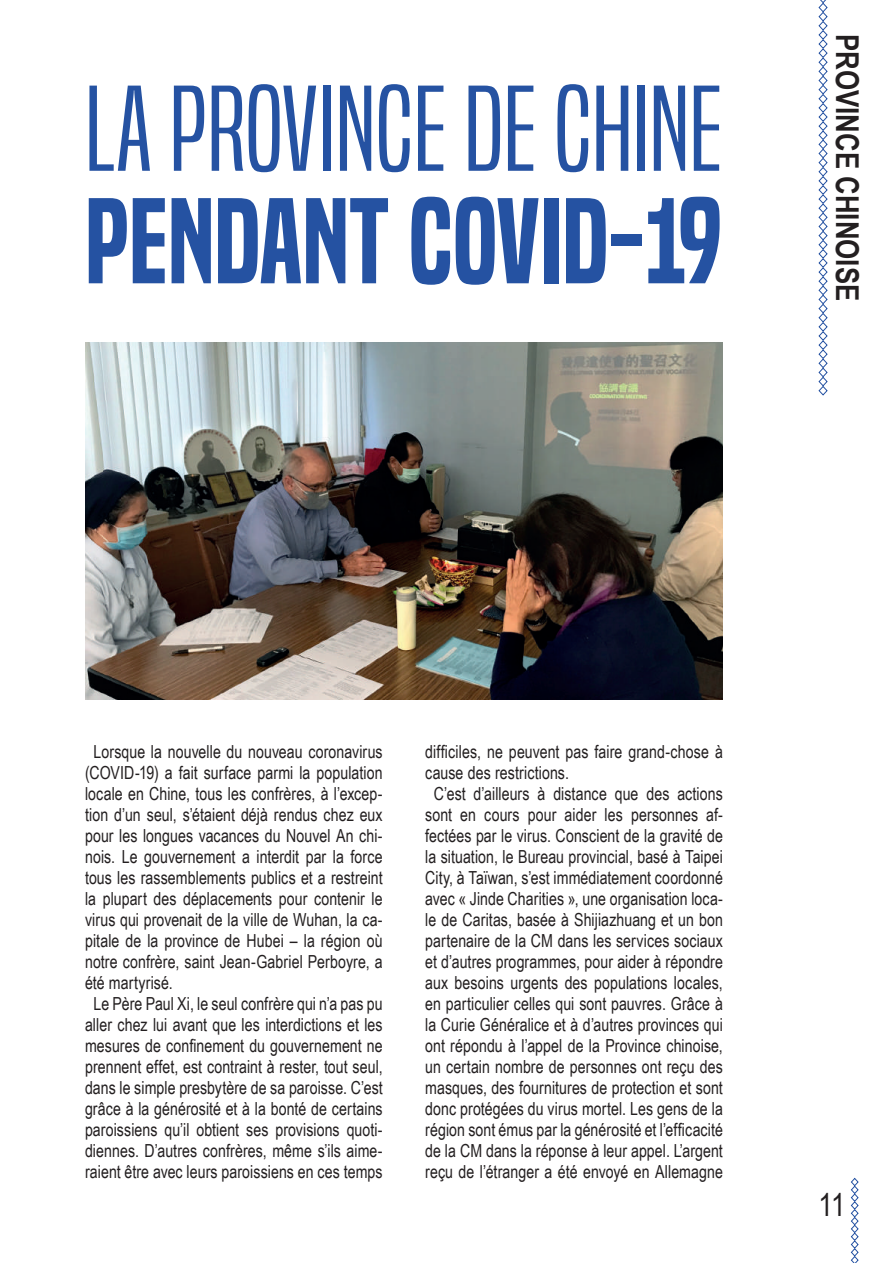
<style>
.page{position:relative;width:893px;height:1263px;background:#fff}
.page>*{position:absolute;margin:0;border:0;box-sizing:border-box;transform-origin:0 0}
.t1{font:112.5px "Built Titling Lt";color:#2552a2;scale:1.23 1}
.t2{font:112.5px "Built Titling Sb";color:#2552a2}
.t3{font:700 31.5px "Arial Narrow";color:#231f20}
.t4{font:31.5px "Arial Narrow";color:#231f20}
.t5{font:18px "Arial Narrow";letter-spacing:.005em;color:#231f20;scale:.96 1}
</style>
<div class="page">
<svg style="left:850px;top:1177px;width:9px;height:86px"></svg>
<svg style="left:818px;top:0;width:10px;height:396px"></svg>
<img style="left:85px;top:342px;width:638px;height:357px">
<h1 class="t1" style="left:85px;top:63px;width:520px">LA PROVINCE DE CHINE</h1>
<h1 class="t2" style="left:85px;top:175px;width:639px">PENDANT COVID-19</h1>
<h2 class="t3" style="left:871px;top:34px;width:268px;rotate:90deg">PROVINCE CHINOISE</h2>
<p class="t5" style="left:94px;top:738px;width:303px">Lorsque la nouvelle du nouveau coronavirus</p>
<p class="t5" style="left:85px;top:759px;width:312px">(COVID-19) a fait surface parmi la population</p>
<p class="t5" style="left:85px;top:780px;width:312px">locale en Chine, tous les confrères, à l’excep-</p>
<p class="t5" style="left:85px;top:801px;width:312px">tion d’un seul, s’étaient déjà rendus chez eux</p>
<p class="t5" style="left:85px;top:822px;width:312px">pour les longues vacances du Nouvel An chi-</p>
<p class="t5" style="left:85px;top:843px;width:312px">nois. Le gouvernement a interdit par la force</p>
<p class="t5" style="left:85px;top:864px;width:312px">tous les rassemblements publics et a restreint</p>
<p class="t5" style="left:85px;top:885px;width:312px">la plupart des déplacements pour contenir le</p>
<p class="t5" style="left:85px;top:906px;width:312px">virus qui provenait de la ville de Wuhan, la ca-</p>
<p class="t5" style="left:85px;top:927px;width:312px">pitale de la province de Hubei – la région où</p>
<p class="t5" style="left:85px;top:948px;width:312px">notre confrère, saint Jean-Gabriel Perboyre, a</p>
<p class="t5" style="left:85px;top:969px;width:93px">été martyrisé.</p>
<p class="t5" style="left:94px;top:990px;width:303px">Le Père Paul Xi, le seul confrère qui n’a pas pu</p>
<p class="t5" style="left:85px;top:1011px;width:312px">aller chez lui avant que les interdictions et les</p>
<p class="t5" style="left:85px;top:1032px;width:312px">mesures de confinement du gouvernement ne</p>
<p class="t5" style="left:85px;top:1053px;width:312px">prennent effet, est contraint à rester, tout seul,</p>
<p class="t5" style="left:85px;top:1074px;width:312px">dans le simple presbytère de sa paroisse. C’est</p>
<p class="t5" style="left:85px;top:1095px;width:311px">grâce à la générosité et à la bonté de certains</p>
<p class="t5" style="left:85px;top:1116px;width:312px">paroissiens qu’il obtient ses provisions quoti-</p>
<p class="t5" style="left:85px;top:1137px;width:312px">diennes. D’autres confrères, même s’ils aime-</p>
<p class="t5" style="left:85px;top:1158px;width:312px">raient être avec leurs paroissiens en ces temps</p>
<p class="t5" style="left:425px;top:738px;width:312px">difficiles, ne peuvent pas faire grand-chose à</p>
<p class="t5" style="left:425px;top:759px;width:151px">cause des restrictions.</p>
<p class="t5" style="left:434px;top:780px;width:303px">C’est d’ailleurs à distance que des actions</p>
<p class="t5" style="left:425px;top:801px;width:312px">sont en cours pour aider les personnes af-</p>
<p class="t5" style="left:425px;top:822px;width:312px">fectées par le virus. Conscient de la gravité de</p>
<p class="t5" style="left:425px;top:843px;width:312px">la situation, le Bureau provincial, basé à Taipei</p>
<p class="t5" style="left:425px;top:864px;width:312px">City, à Taïwan, s’est immédiatement coordonné</p>
<p class="t5" style="left:425px;top:885px;width:312px">avec « Jinde Charities », une organisation loca-</p>
<p class="t5" style="left:425px;top:906px;width:312px">le de Caritas, basée à Shijiazhuang et un bon</p>
<p class="t5" style="left:425px;top:927px;width:312px">partenaire de la CM dans les services sociaux</p>
<p class="t5" style="left:425px;top:948px;width:312px">et d’autres programmes, pour aider à répondre</p>
<p class="t5" style="left:425px;top:969px;width:312px">aux besoins urgents des populations locales,</p>
<p class="t5" style="left:425px;top:990px;width:312px">en particulier celles qui sont pauvres. Grâce à</p>
<p class="t5" style="left:425px;top:1011px;width:312px">la Curie Généralice et à d’autres provinces qui</p>
<p class="t5" style="left:425px;top:1032px;width:312px">ont répondu à l’appel de la Province chinoise,</p>
<p class="t5" style="left:425px;top:1053px;width:312px">un certain nombre de personnes ont reçu des</p>
<p class="t5" style="left:425px;top:1074px;width:312px">masques, des fournitures de protection et sont</p>
<p class="t5" style="left:425px;top:1095px;width:312px">donc protégées du virus mortel. Les gens de la</p>
<p class="t5" style="left:425px;top:1116px;width:312px">région sont émus par la générosité et l’efficacité</p>
<p class="t5" style="left:425px;top:1137px;width:312px">de la CM dans la réponse à leur appel. L’argent</p>
<p class="t5" style="left:425px;top:1158px;width:312px">reçu de l’étranger a été envoyé en Allemagne</p>
<h2 class="t4" style="left:818px;top:1181px;width:28px">11</h2>
</div>
